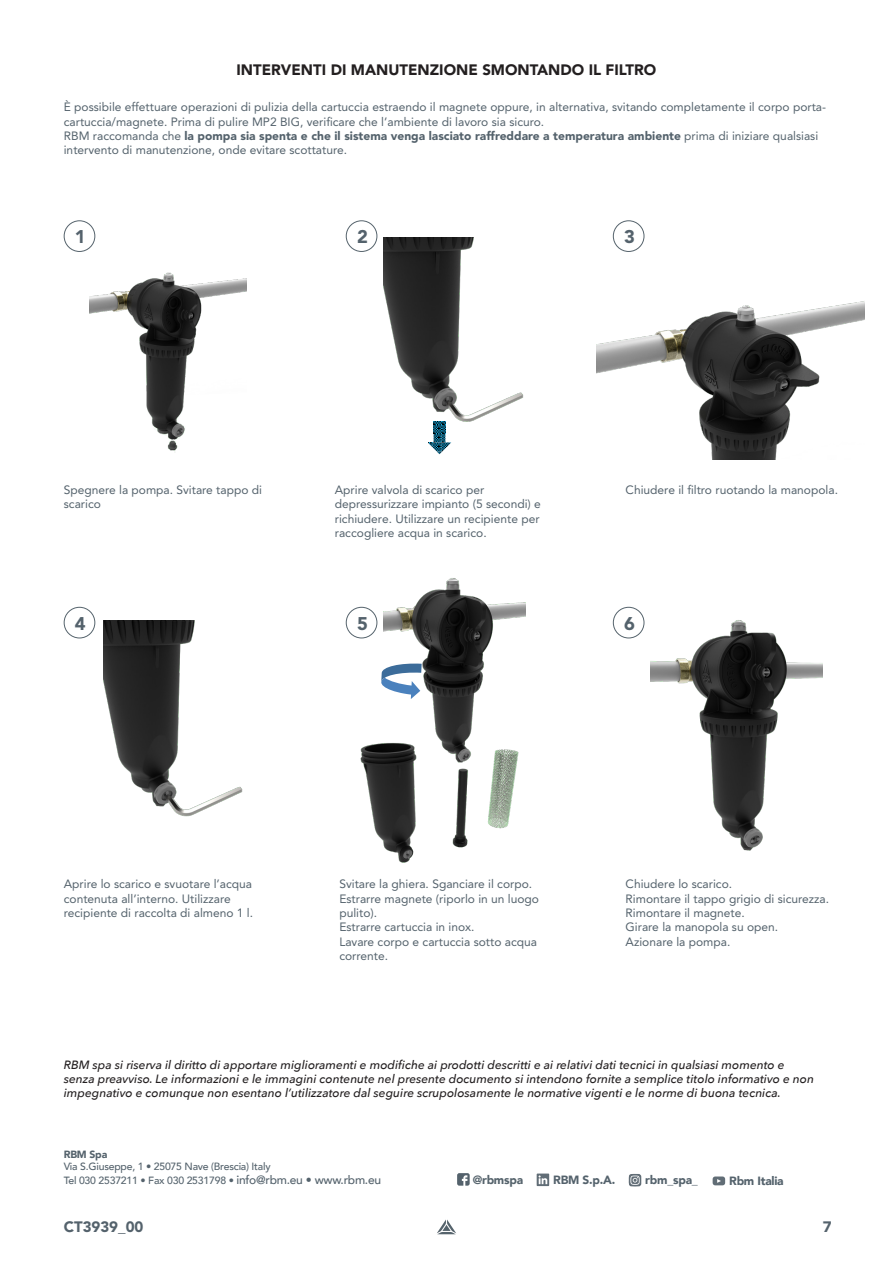
<style>
.page{position:relative;width:893px;height:1263px;background:#fff}
.page>*{position:absolute;margin:0;border:0;box-sizing:border-box;transform-origin:0 0}
.t1{font:900 18.3px "Avenir LT Pro";color:#54626c}
.t2{font:900 15px "Avenir LT Pro";color:#231f20}
.t3{font:900 15px "Avenir LT Pro";color:#54626c}
.t4{font:12px/14.4px "Avenir LT Pro";color:#54626c}
.t5{font:italic 500 12px/14.4px "Avenir Next";color:#231f20}
.t6{font:900 12px "Avenir";letter-spacing:-.02em;color:#54626c}
.t7{font:900 12px "Avenir";letter-spacing:-.02em;color:#55636c}
.t8{font:500 10.5px "Avenir";letter-spacing:-.02em;color:#54626c}
.t9{font:900 10.5px "Avenir";letter-spacing:-.02em;color:#54626c}
.s1{font-weight:900}
.s2{font-size:12px}
</style>
<div class="page">
<svg style="left:437px;top:1219px;width:19px;height:15px"></svg>
<div style="left:64px;top:220px;width:31px;height:32px;border:1px solid #55636c;border-radius:50%"></div>
<div style="left:346px;top:220px;width:31px;height:32px;border:1px solid #55636c;border-radius:50%"></div>
<div style="left:613px;top:220px;width:31px;height:32px;border:1px solid #55636c;border-radius:50%"></div>
<div style="left:64px;top:607px;width:31px;height:31px;border:1px solid #55636c;border-radius:50%"></div>
<div style="left:346px;top:607px;width:31px;height:31px;border:1px solid #55636c;border-radius:50%"></div>
<div style="left:613px;top:607px;width:31px;height:31px;border:1px solid #55636c;border-radius:50%"></div>
<img style="left:383px;top:578px;width:143px;height:151px">
<svg style="left:381px;top:663px;width:41px;height:36px"></svg>
<img style="left:360px;top:729px;width:159px;height:134px">
<svg style="left:628px;top:1174px;width:13px;height:12px"></svg>
<svg style="left:537px;top:1173px;width:12px;height:13px"></svg>
<svg style="left:713px;top:1176px;width:12px;height:9px"></svg>
<svg style="left:457px;top:1173px;width:13px;height:13px"></svg>
<img style="left:89px;top:272px;width:157px;height:179px">
<img style="left:597px;top:301px;width:267px;height:158px">
<img style="left:651px;top:620px;width:171px;height:231px">
<img style="left:384px;top:237px;width:140px;height:217px">
<img style="left:103px;top:621px;width:140px;height:196px">
<p class="t2" style="left:236px;top:61px;width:421px">INTERVENTI DI MANUTENZIONE SMONTANDO IL FILTRO</p>
<p class="t4" style="left:64px;top:100px;width:764px">È possibile effettuare operazioni di pulizia della cartuccia estraendo il magnete oppure, in alternativa, svitando completamente il corpo porta&shy;cartuccia/magnete. Prima di pulire MP2 BIG, verificare che l’ambiente di lavoro sia sicuro.<br>RBM raccomanda che <span class="s1">la pompa sia spenta e che il sistema venga lasciato raffreddare a temperatura ambiente</span> prima di iniziare qualsiasi intervento di manutenzione, onde evitare scottature.</p>
<p class="t1" style="left:75px;top:226px;width:12px">1</p>
<p class="t1" style="left:357px;top:226px;width:12px">2</p>
<p class="t1" style="left:624px;top:226px;width:12px">3</p>
<p class="t4" style="left:64px;top:482px;width:200px">Spegnere la pompa. Svitare tappo di scarico</p>
<p class="t4" style="left:335px;top:482px;width:208px">Aprire valvola di scarico per depressurizzare impianto (5 secondi) e richiudere. Utilizzare un recipiente per raccogliere acqua in scarico.</p>
<p class="t4" style="left:626px;top:482px;width:214px">Chiudere il filtro ruotando la manopola.</p>
<p class="t1" style="left:75px;top:612px;width:12px">4</p>
<p class="t1" style="left:357px;top:612px;width:12px">5</p>
<p class="t1" style="left:624px;top:612px;width:12px">6</p>
<p class="t4" style="left:64px;top:877px;width:191px">Aprire lo scarico e svuotare l’acqua contenuta all’interno. Utilizzare recipiente di raccolta di almeno 1 l.</p>
<p class="t4" style="left:339px;top:877px;width:201px">Svitare la ghiera. Sganciare il corpo.<br>Estrarre magnete (riporlo in un luogo pulito).<br>Estrarre cartuccia in inox.<br>Lavare corpo e cartuccia sotto acqua corrente.</p>
<p class="t4" style="left:626px;top:877px;width:108px">Chiudere lo scarico.</p>
<p class="t4" style="left:626px;top:891px;width:205px">Rimontare il tappo grigio di sicurezza.</p>
<p class="t4" style="left:626px;top:906px;width:121px">Rimontare il magnete.</p>
<p class="t4" style="left:626px;top:920px;width:154px">Girare la manopola su open.</p>
<p class="t4" style="left:626px;top:934px;width:106px">Azionare la pompa.</p>
<p class="t5" style="left:64px;top:1057px;width:752px">RBM spa si riserva il diritto di apportare miglioramenti e modifiche ai prodotti descritti e ai relativi dati tecnici in qualsiasi momento e senza preavviso. Le informazioni e le immagini contenute nel presente documento si intendono fornite a semplice titolo informativo e non impegnativo e comunque non esentano l’utilizzatore dal seguire scrupolosamente le normative vigenti e le norme di buona tecnica.</p>
<p class="t9" style="left:64px;top:1145px;width:45px">RBM Spa</p>
<p class="t8" style="left:64px;top:1157px;width:208px">Via S.Giuseppe, 1 • 25075 Nave (Brescia) Italy</p>
<p class="t8" style="left:64px;top:1171px;width:319px">Tel 030 2537211 • Fax 030 2531798 • <span class="s2">info@rbm.eu • www.rbm.eu</span></p>
<p class="t7" style="left:473px;top:1170px;width:52px">@rbmspa</p>
<p class="t6" style="left:553px;top:1169px;width:64px">RBM S.p.A.</p>
<p class="t6" style="left:645px;top:1169px;width:54px">rbm_spa_</p>
<p class="t6" style="left:729px;top:1170px;width:56px">Rbm Italia</p>
<p class="t3" style="left:64px;top:1218px;width:81px">CT3939_00</p>
<p class="t3" style="left:823px;top:1218px;width:10px">7</p>
</div>
